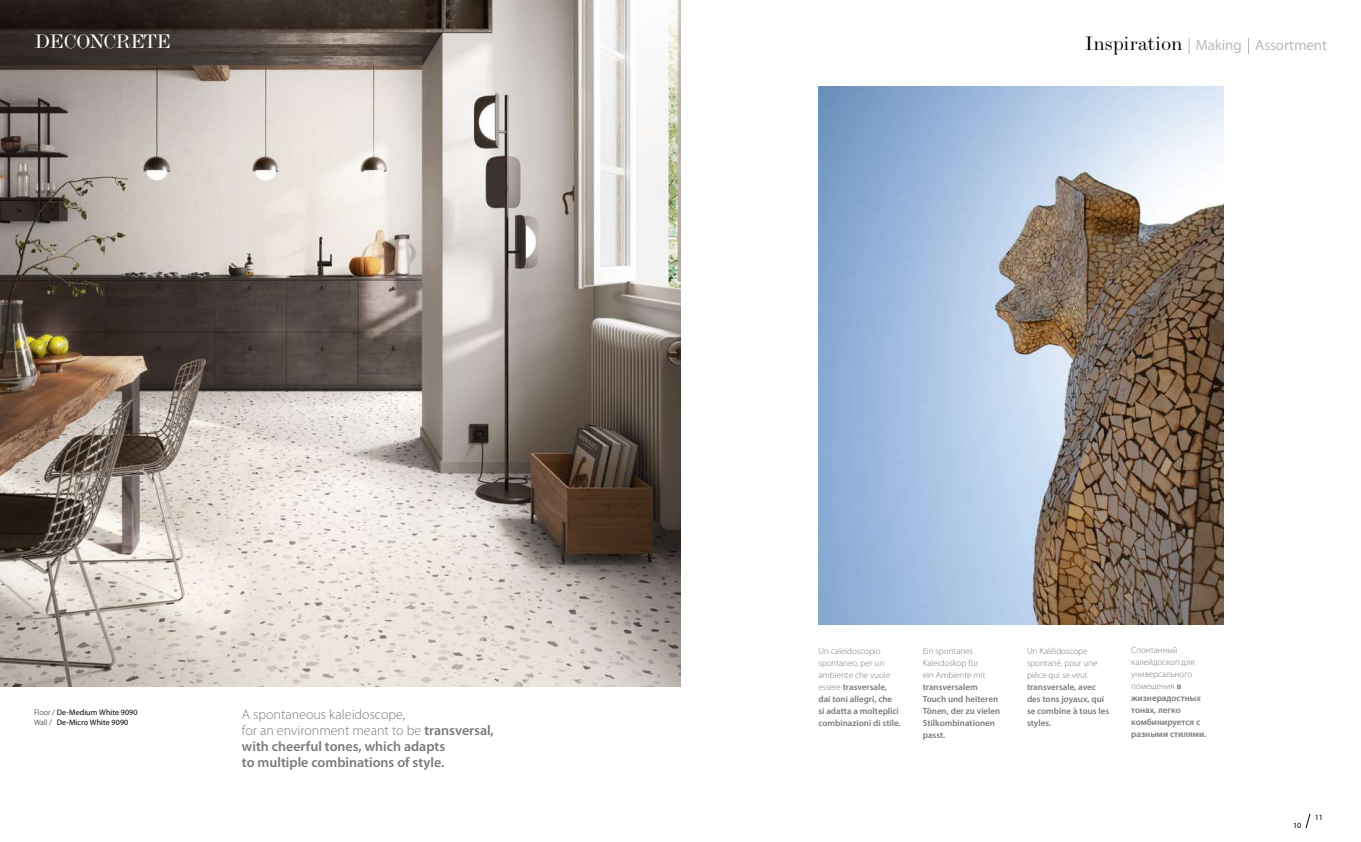
<style>
.page{position:relative;width:1361px;height:842px;background:#fff}
.page>*{position:absolute;margin:0;border:0;box-sizing:border-box;transform-origin:0 0}
.t1{font:20px "Baron MT Modern Text";letter-spacing:-.05em;color:#fff}
.t2{font:15px "Myriad Pro";letter-spacing:-.005em;color:#babbbb}
.t3{font:600 14px/16px "Myriad Pro";color:#7a7a7a}
.t4{font:600 9px/12px "Myriad Pro";color:#7a7a7a}
.t5{font:300 9px/12px "Myriad Pro";color:#7a7a7a}
.t6{font:8px/10px "Myriad Pro";letter-spacing:.01em;color:#000}
.s1{font-weight:300}
.s2{font-family:"Baron MT Modern Text";font-size:20px;color:#000}
</style>
<div class="page">
<img style="left:0;top:0;width:680px;height:686px">
<svg style="left:1189px;top:38px;width:1px;height:16px"></svg>
<svg style="left:1248px;top:38px;width:1px;height:16px"></svg>
<img style="left:818px;top:86px;width:405px;height:538px">
<svg style="left:1305px;top:813px;width:5px;height:16px"></svg>
<h1 class="t1" style="left:34px;top:30px;width:138px">DECONCRETE</h1>
<p class="t6" style="left:34px;top:707px;width:105px"><span class="s1">Floor /</span> De-Medium White 9090<br><span class="s1">Wall /</span> De-Micro White 9090</p>
<h3 class="t3" style="left:242px;top:706px;width:253px"><span class="s1">A spontaneous kaleidoscope,<br>for an environment meant to be</span> transversal, with cheerful tones, which adapts<br>to multiple combinations of style.</h3>
<h2 class="t2" style="left:1084px;top:36px;width:244px"><span class="s2">Inspiration</span> Making Assortment</h2>
<p class="t4" style="left:818px;top:644px;width:84px"><span class="s1">Un caleidoscopio spontaneo, per un ambiente che vuole essere</span> trasversale, dai toni allegri, che<br>si adatta a molteplici combinazioni di stile.</p>
<p class="t5" style="left:922px;top:644px;width:64px">Ein spontanes<br>Kaleidoskop für ein Ambiente mit</p>
<p class="t4" style="left:922px;top:680px;width:79px">transversalem<br>Touch und heiteren<br>Tönen, der zu vielen<br>Stilkombinationen passt.</p>
<p class="t5" style="left:1027px;top:644px;width:72px">Un Kaléidoscope spontané, pour une pièce qui se veut</p>
<p class="t4" style="left:1027px;top:680px;width:84px">transversale, avec des tons joyaux, qui se combine à tous les styles.</p>
<p class="t4" style="left:1131px;top:644px;width:77px"><span class="s1">Спонтанный калейдоскоп для универсального помещения</span> в жизнерадостных тонах, легко комбинируется с разными стилями.</p>
<p class="t6" style="left:1293px;top:820px;width:10px">10</p>
<p class="t6" style="left:1314px;top:812px;width:10px">11</p>
</div>
